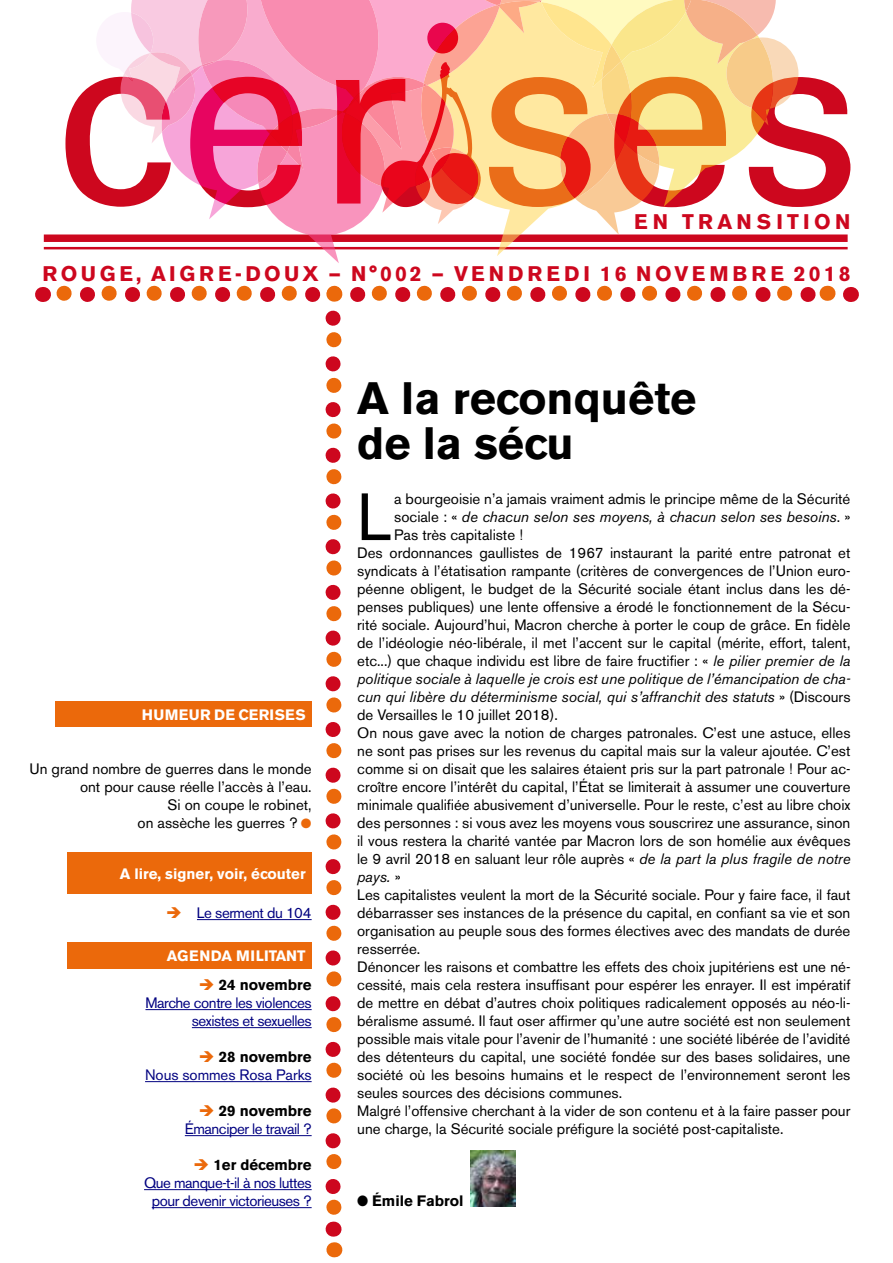
<style>
.page{position:relative;width:893px;height:1263px;background:#fff}
.page>*{position:absolute;margin:0;border:0;box-sizing:border-box;transform-origin:0 0}
.t1{font:66px "Akzidenz Grotesk BE";color:#000}
.t2{font:700 45px/45px "Akzidenz Grotesk BE";color:#000}
.t3{font:700 21px "Akzidenz Grotesk BE";letter-spacing:.17em;color:#cd071e}
.t4{font:700 21px "Akzidenz Grotesk BE";letter-spacing:.19em;color:#cd071e}
.t5{font:15px/18px "Akzidenz Grotesk BE";color:#000;text-align:right}
.t6{font:italic 15px "Akzidenz Grotesk BE";color:#000}
.t7{font:15px/18px "Akzidenz Grotesk BE";letter-spacing:-.03em;color:#000080;text-align:right}
.t8{font:700 15px "Akzidenz Grotesk BE";color:#fff}
.t9{font:15px/18px "Akzidenz Grotesk BE";letter-spacing:-.005em;color:#000080;text-align:right}
.t10{font:700 15px "Akzidenz Grotesk BE";letter-spacing:.02em;color:#fff}
.t11{font:700 15px "Akzidenz Grotesk BE";color:#000}
.s1{color:#eb690b}
.s2{font-weight:700;color:#000}
.s3{font-style:normal}
.s4{font-style:italic}
</style>
<div class="page">
<svg style="left:326px;top:318px;width:15px;height:918px"></svg>
<svg style="left:334px;top:1242px;width:1px;height:15px"></svg>
<svg style="left:43px;top:287px;width:1px;height:15px"></svg>
<svg style="left:850px;top:287px;width:1px;height:15px"></svg>
<svg style="left:64px;top:286px;width:764px;height:16px"></svg>
<hr style="left:197px;top:919px;width:115px;height:1px;background:#000080">
<hr style="left:145px;top:1009px;width:167px;height:1px;background:#000080">
<hr style="left:192px;top:1027px;width:120px;height:1px;background:#000080">
<hr style="left:145px;top:1081px;width:167px;height:1px;background:#000080">
<hr style="left:185px;top:1135px;width:127px;height:1px;background:#000080">
<hr style="left:144px;top:1189px;width:168px;height:1px;background:#000080">
<hr style="left:152px;top:1207px;width:160px;height:1px;background:#000080">
<div style="left:55px;top:701px;width:257px;height:26px;background:#eb690b"></div>
<div style="left:68px;top:852px;width:244px;height:42px;background:#eb690b"></div>
<div style="left:68px;top:942px;width:244px;height:27px;background:#eb690b"></div>
<div style="left:44px;top:235px;width:804px;height:7px;background:#cd071e"></div>
<hr style="left:44px;top:247px;width:804px;height:2px;background:#cd071e">
<svg style="left:65px;top:0;width:785px;height:263px"></svg>
<img style="left:471px;top:1150px;width:44px;height:56px">
<h3 class="t4" style="left:634px;top:210px;width:218px">EN TRANSITION</h3>
<h3 class="t3" style="left:43px;top:261px;width:809px">ROUGE, AIGRE-DOUX — N°002 — VENDREDI 16 NOVEMBRE 2018</h3>
<p class="t10" style="left:142px;top:706px;width:165px">HUMEUR DE CERISES</p>
<p class="t5" style="left:29px;top:760px;width:284px">Un grand nombre de guerres dans le monde ont pour cause réelle l’accès à l’eau.<br>Si on coupe le robinet,<br>on assèche les guerres ? <span class="s1">●</span></p>
<p class="t8" style="left:120px;top:865px;width:187px">A lire, signer, voir, écouter</p>
<p class="t7" style="left:166px;top:904px;width:147px"><span class="s1">➔</span> Le serment du 104</p>
<p class="t8" style="left:167px;top:947px;width:140px">AGENDA MILITANT</p>
<p class="t7" style="left:145px;top:976px;width:168px"><span class="s1">➔</span> <span class="s2">24 novembre<br></span>Marche contre les violences sexistes et sexuelles</p>
<p class="t9" style="left:145px;top:1048px;width:168px"><span class="s1">➔</span> <span class="s2">28 novembre<br></span>Nous sommes Rosa Parks</p>
<p class="t7" style="left:185px;top:1102px;width:128px"><span class="s1">➔</span> <span class="s2">29 novembre<br></span>Émanciper le travail ?</p>
<p class="t7" style="left:144px;top:1156px;width:169px"><span class="s1">➔</span> <span class="s2">1er décembre<br></span>Que manque-t-il à nos luttes pour devenir victorieuses ?</p>
<h2 class="t2" style="left:357px;top:377px;width:341px">A la reconquête de la sécu</h2>
<h1 class="t1" style="left:357px;top:478px;width:36px">L</h1>
<p class="t5" style="left:394px;top:490px;width:458px">a bourgeoisie n’a jamais vraiment admis le principe même de la Sécurité</p>
<p class="t6" style="left:394px;top:508px;width:458px"><span class="s3">sociale : «</span> de chacun selon ses moyens, à chacun selon ses besoins<span class="s3">. »</span></p>
<p class="t5" style="left:394px;top:526px;width:131px">Pas très capitaliste !</p>
<p class="t5" style="left:357px;top:544px;width:495px">Des ordonnances gaullistes de 1967 instaurant la parité entre patronat et</p>
<p class="t5" style="left:357px;top:562px;width:495px">syndicats à l’étatisation rampante (critères de convergences de l’Union euro-</p>
<p class="t5" style="left:357px;top:580px;width:495px">péenne obligent, le budget de la Sécurité sociale étant inclus dans les dé-</p>
<p class="t5" style="left:357px;top:598px;width:495px">penses publiques) une lente offensive a érodé le fonctionnement de la Sécu-</p>
<p class="t5" style="left:357px;top:616px;width:495px">rité sociale. Aujourd’hui, Macron cherche à porter le coup de grâce. En fidèle</p>
<p class="t5" style="left:357px;top:634px;width:495px">de l’idéologie néo-libérale, il met l’accent sur le capital (mérite, effort, talent,</p>
<p class="t5" style="left:357px;top:652px;width:495px">etc...) que chaque individu est libre de faire fructifier : « <span class="s4">le pilier premier de la</span></p>
<p class="t6" style="left:357px;top:670px;width:495px">politique sociale à laquelle je crois est une politique de l’émancipation de cha-</p>
<p class="t6" style="left:357px;top:688px;width:495px">cun qui libère du déterminisme social, qui s’affranchit des statuts <span class="s3">» (Discours</span></p>
<p class="t5" style="left:357px;top:706px;width:202px">de Versailles le 10 juillet 2018).</p>
<p class="t5" style="left:357px;top:724px;width:495px">On nous gave avec la notion de charges patronales. C’est une astuce, elles</p>
<p class="t5" style="left:357px;top:742px;width:495px">ne sont pas prises sur les revenus du capital mais sur la valeur ajoutée. C’est</p>
<p class="t5" style="left:357px;top:760px;width:495px">comme si on disait que les salaires étaient pris sur la part patronale ! Pour ac-</p>
<p class="t5" style="left:357px;top:778px;width:495px">croître encore l’intérêt du capital, l’État se limiterait à assumer une couverture</p>
<p class="t5" style="left:357px;top:796px;width:495px">minimale qualifiée abusivement d’universelle. Pour le reste, c’est au libre choix</p>
<p class="t5" style="left:357px;top:814px;width:495px">des personnes : si vous avez les moyens vous souscrirez une assurance, sinon</p>
<p class="t5" style="left:357px;top:832px;width:495px">il vous restera la charité vantée par Macron lors de son homélie aux évêques</p>
<p class="t5" style="left:357px;top:850px;width:495px">le 9 avril 2018 en saluant leur rôle auprès « <span class="s4">de la part la plus fragile de notre</span></p>
<p class="t6" style="left:357px;top:868px;width:45px">pays. <span class="s3">»</span></p>
<p class="t5" style="left:357px;top:886px;width:495px">Les capitalistes veulent la mort de la Sécurité sociale. Pour y faire face, il faut</p>
<p class="t5" style="left:357px;top:904px;width:495px">débarrasser ses instances de la présence du capital, en confiant sa vie et son</p>
<p class="t5" style="left:357px;top:922px;width:495px">organisation au peuple sous des formes électives avec des mandats de durée</p>
<p class="t5" style="left:357px;top:940px;width:65px">resserrée.</p>
<p class="t5" style="left:357px;top:958px;width:495px">Dénoncer les raisons et combattre les effets des choix jupitériens est une né-</p>
<p class="t5" style="left:357px;top:976px;width:495px">cessité, mais cela restera insuffisant pour espérer les enrayer. Il est impératif</p>
<p class="t5" style="left:357px;top:994px;width:495px">de mettre en débat d’autres choix politiques radicalement opposés au néo-li-</p>
<p class="t5" style="left:357px;top:1012px;width:495px">béralisme assumé. Il faut oser affirmer qu’une autre société est non seulement</p>
<p class="t5" style="left:357px;top:1030px;width:495px">possible mais vitale pour l’avenir de l’humanité : une société libérée de l’avidité</p>
<p class="t5" style="left:357px;top:1048px;width:495px">des détenteurs du capital, une société fondée sur des bases solidaires, une</p>
<p class="t5" style="left:357px;top:1066px;width:495px">société où les besoins humains et le respect de l’environnement seront les</p>
<p class="t5" style="left:357px;top:1084px;width:267px">seules sources des décisions communes.</p>
<p class="t5" style="left:357px;top:1102px;width:495px">Malgré l’offensive cherchant à la vider de son contenu et à la faire passer pour</p>
<p class="t5" style="left:357px;top:1120px;width:428px">une charge, la Sécurité sociale préfigure la société post-capitaliste.</p>
<p class="t11" style="left:357px;top:1192px;width:108px">● Émile Fabrol</p>
</div>
